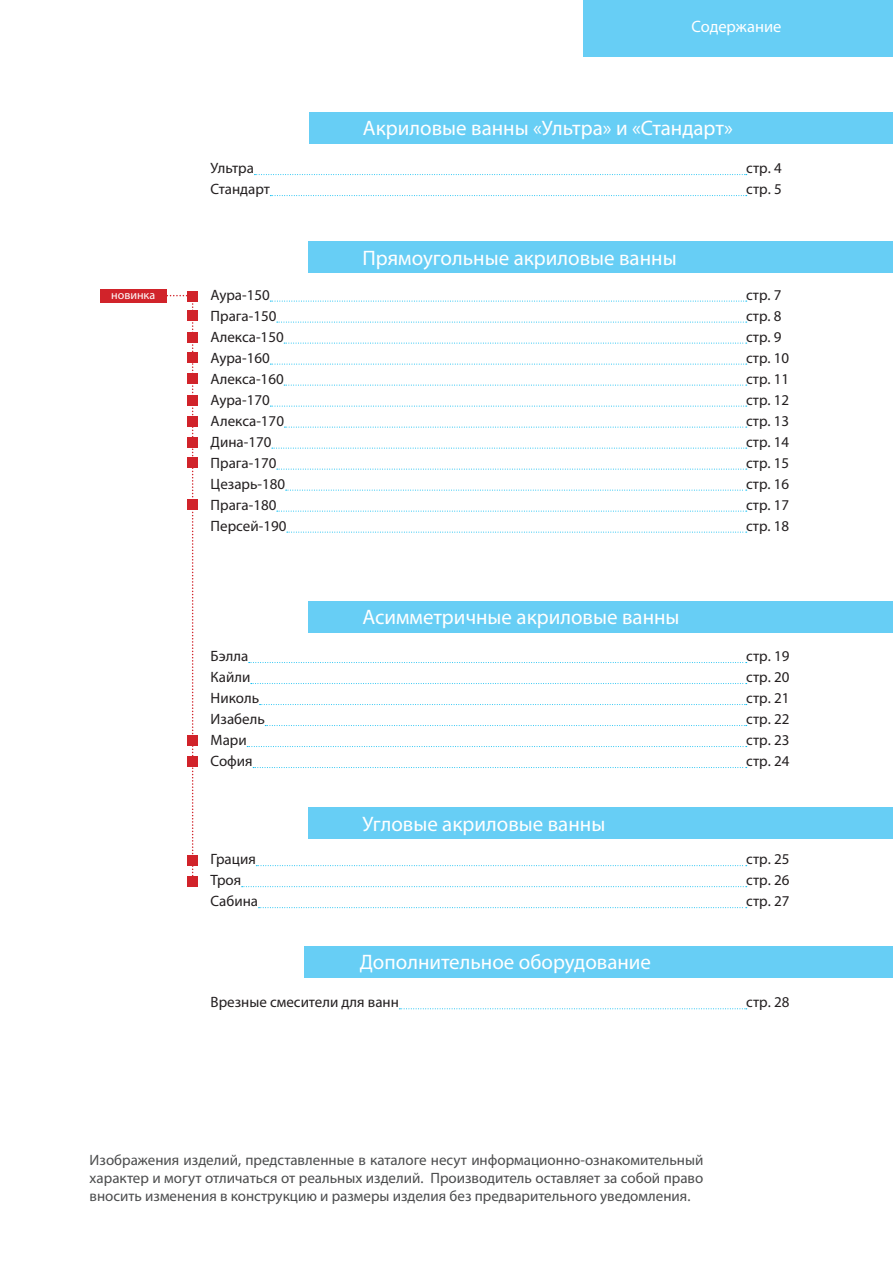
<style>
.page{position:relative;width:893px;height:1263px;background:#fff}
.page>*{position:absolute;margin:0;border:0;box-sizing:border-box;transform-origin:0 0}
.t1{font:21px "Myriad Pro";color:#fff}
.t2{font:16.5px "Myriad Pro";color:#fff}
.Params{font:15px "Myriad Pro";color:#231f20}
.t3{font:15px/18px "Myriad Pro";color:#4b4c4d;text-align:justify}
.t4{font:12px "Myriad Pro";color:#fff}
</style>
<div class="page">
<div style="left:584px;top:0;width:309px;height:56px;background:#67cef5"></div>
<div style="left:309px;top:112px;width:584px;height:31px;background:#67cef5"></div>
<div style="left:309px;top:241px;width:584px;height:32px;background:#67cef5"></div>
<div style="left:309px;top:601px;width:584px;height:31px;background:#67cef5"></div>
<div style="left:309px;top:807px;width:584px;height:31px;background:#67cef5"></div>
<div style="left:304px;top:946px;width:589px;height:31px;background:#67cef5"></div>
<svg style="left:254px;top:174px;width:493px;height:1px"></svg>
<svg style="left:270px;top:195px;width:477px;height:1px"></svg>
<svg style="left:249px;top:662px;width:498px;height:1px"></svg>
<svg style="left:251px;top:683px;width:496px;height:1px"></svg>
<svg style="left:260px;top:704px;width:487px;height:1px"></svg>
<svg style="left:265px;top:725px;width:482px;height:1px"></svg>
<svg style="left:247px;top:746px;width:500px;height:1px"></svg>
<svg style="left:253px;top:767px;width:494px;height:1px"></svg>
<svg style="left:270px;top:301px;width:477px;height:1px"></svg>
<svg style="left:277px;top:322px;width:470px;height:1px"></svg>
<svg style="left:284px;top:343px;width:463px;height:1px"></svg>
<svg style="left:270px;top:364px;width:477px;height:1px"></svg>
<svg style="left:284px;top:385px;width:463px;height:1px"></svg>
<svg style="left:270px;top:406px;width:477px;height:1px"></svg>
<svg style="left:284px;top:427px;width:463px;height:1px"></svg>
<svg style="left:272px;top:448px;width:475px;height:1px"></svg>
<svg style="left:277px;top:469px;width:470px;height:1px"></svg>
<svg style="left:286px;top:490px;width:461px;height:1px"></svg>
<svg style="left:277px;top:511px;width:470px;height:1px"></svg>
<svg style="left:287px;top:532px;width:460px;height:1px"></svg>
<svg style="left:256px;top:865px;width:491px;height:1px"></svg>
<svg style="left:242px;top:886px;width:505px;height:1px"></svg>
<svg style="left:258px;top:907px;width:489px;height:1px"></svg>
<svg style="left:399px;top:1008px;width:348px;height:1px"></svg>
<div style="left:100px;top:290px;width:67px;height:13px;background:#d1232a"></div>
<div style="left:187px;top:373px;width:11px;height:11px;background:#d1232a"></div>
<div style="left:187px;top:353px;width:11px;height:10px;background:#d1232a"></div>
<div style="left:187px;top:310px;width:11px;height:10px;background:#d1232a"></div>
<div style="left:187px;top:395px;width:11px;height:10px;background:#d1232a"></div>
<div style="left:188px;top:291px;width:10px;height:10px;background:#d1232a"></div>
<div style="left:188px;top:332px;width:10px;height:11px;background:#d1232a"></div>
<div style="left:188px;top:416px;width:10px;height:11px;background:#d1232a"></div>
<div style="left:188px;top:437px;width:10px;height:11px;background:#d1232a"></div>
<div style="left:188px;top:458px;width:10px;height:10px;background:#d1232a"></div>
<div style="left:188px;top:500px;width:10px;height:10px;background:#d1232a"></div>
<div style="left:188px;top:736px;width:10px;height:10px;background:#d1232a"></div>
<div style="left:188px;top:756px;width:10px;height:11px;background:#d1232a"></div>
<div style="left:188px;top:876px;width:10px;height:10px;background:#d1232a"></div>
<div style="left:188px;top:855px;width:10px;height:10px;background:#d1232a"></div>
<svg style="left:167px;top:295px;width:27px;height:590px"></svg>
<p class="t2" style="left:691px;top:16px;width:91px">Содержание</p>
<p class="t1" style="left:363px;top:115px;width:371px">Акриловые ванны «Ультра» и «Стандарт»</p>
<p class="Params" style="left:211px;top:159px;width:45px">Ультра</p>
<p class="Params" style="left:746px;top:159px;width:37px">стр. 4</p>
<p class="Params" style="left:211px;top:180px;width:61px">Стандарт</p>
<p class="Params" style="left:746px;top:180px;width:37px">стр. 5</p>
<p class="t4" style="left:111px;top:287px;width:45px">новинка</p>
<p class="t1" style="left:362px;top:245px;width:316px">Прямоугольные акриловые ванны</p>
<p class="Params" style="left:211px;top:285px;width:61px">Аура-150</p>
<p class="Params" style="left:746px;top:285px;width:37px">стр. 7</p>
<p class="Params" style="left:211px;top:306px;width:67px">Прага-150</p>
<p class="Params" style="left:746px;top:306px;width:37px">стр. 8</p>
<p class="Params" style="left:211px;top:327px;width:75px">Алекса-150</p>
<p class="Params" style="left:746px;top:327px;width:37px">стр. 9</p>
<p class="Params" style="left:211px;top:348px;width:61px">Аура-160</p>
<p class="Params" style="left:746px;top:348px;width:45px">стр. 10</p>
<p class="Params" style="left:211px;top:369px;width:75px">Алекса-160</p>
<p class="Params" style="left:746px;top:369px;width:45px">стр. 11</p>
<p class="Params" style="left:211px;top:390px;width:61px">Аура-170</p>
<p class="Params" style="left:746px;top:390px;width:45px">стр. 12</p>
<p class="Params" style="left:211px;top:411px;width:75px">Алекса-170</p>
<p class="Params" style="left:746px;top:411px;width:45px">стр. 13</p>
<p class="Params" style="left:211px;top:432px;width:62px">Дина-170</p>
<p class="Params" style="left:746px;top:432px;width:45px">стр. 14</p>
<p class="Params" style="left:211px;top:453px;width:67px">Прага-170</p>
<p class="Params" style="left:746px;top:453px;width:45px">стр. 15</p>
<p class="Params" style="left:211px;top:474px;width:76px">Цезарь-180</p>
<p class="Params" style="left:746px;top:474px;width:45px">стр. 16</p>
<p class="Params" style="left:211px;top:495px;width:67px">Прага-180</p>
<p class="Params" style="left:746px;top:495px;width:45px">стр. 17</p>
<p class="Params" style="left:211px;top:516px;width:77px">Персей-190</p>
<p class="Params" style="left:746px;top:516px;width:45px">стр. 18</p>
<p class="t1" style="left:362px;top:604px;width:319px">Асимметричные акриловые ванны</p>
<p class="Params" style="left:211px;top:647px;width:39px">Бэлла</p>
<p class="Params" style="left:746px;top:647px;width:45px">стр. 19</p>
<p class="Params" style="left:211px;top:668px;width:41px">Кайли</p>
<p class="Params" style="left:746px;top:668px;width:45px">стр. 20</p>
<p class="Params" style="left:211px;top:689px;width:50px">Николь</p>
<p class="Params" style="left:746px;top:689px;width:45px">стр. 21</p>
<p class="Params" style="left:211px;top:710px;width:56px">Изабель</p>
<p class="Params" style="left:746px;top:710px;width:45px">стр. 22</p>
<p class="Params" style="left:211px;top:731px;width:38px">Мари</p>
<p class="Params" style="left:746px;top:731px;width:45px">стр. 23</p>
<p class="Params" style="left:211px;top:752px;width:44px">София</p>
<p class="Params" style="left:746px;top:752px;width:45px">стр. 24</p>
<p class="t1" style="left:362px;top:811px;width:244px">Угловые акриловые ванны</p>
<p class="Params" style="left:211px;top:850px;width:47px">Грация</p>
<p class="Params" style="left:746px;top:850px;width:45px">стр. 25</p>
<p class="Params" style="left:211px;top:871px;width:32px">Троя</p>
<p class="Params" style="left:746px;top:871px;width:45px">стр. 26</p>
<p class="Params" style="left:211px;top:892px;width:49px">Сабина</p>
<p class="Params" style="left:746px;top:892px;width:45px">стр. 27</p>
<p class="t1" style="left:360px;top:949px;width:293px">Дополнительное оборудование</p>
<p class="Params" style="left:211px;top:993px;width:190px">Врезные смесители для ванн</p>
<p class="Params" style="left:746px;top:993px;width:45px">стр. 28</p>
<p class="t3" style="left:90px;top:1150px;width:615px">Изображения изделий, представленные в каталоге несут информационно-ознакомительный характер и могут отличаться от реальных изделий. Производитель оставляет за собой право вносить изменения в конструкцию и размеры изделия без предварительного уведомления.</p>
</div>
